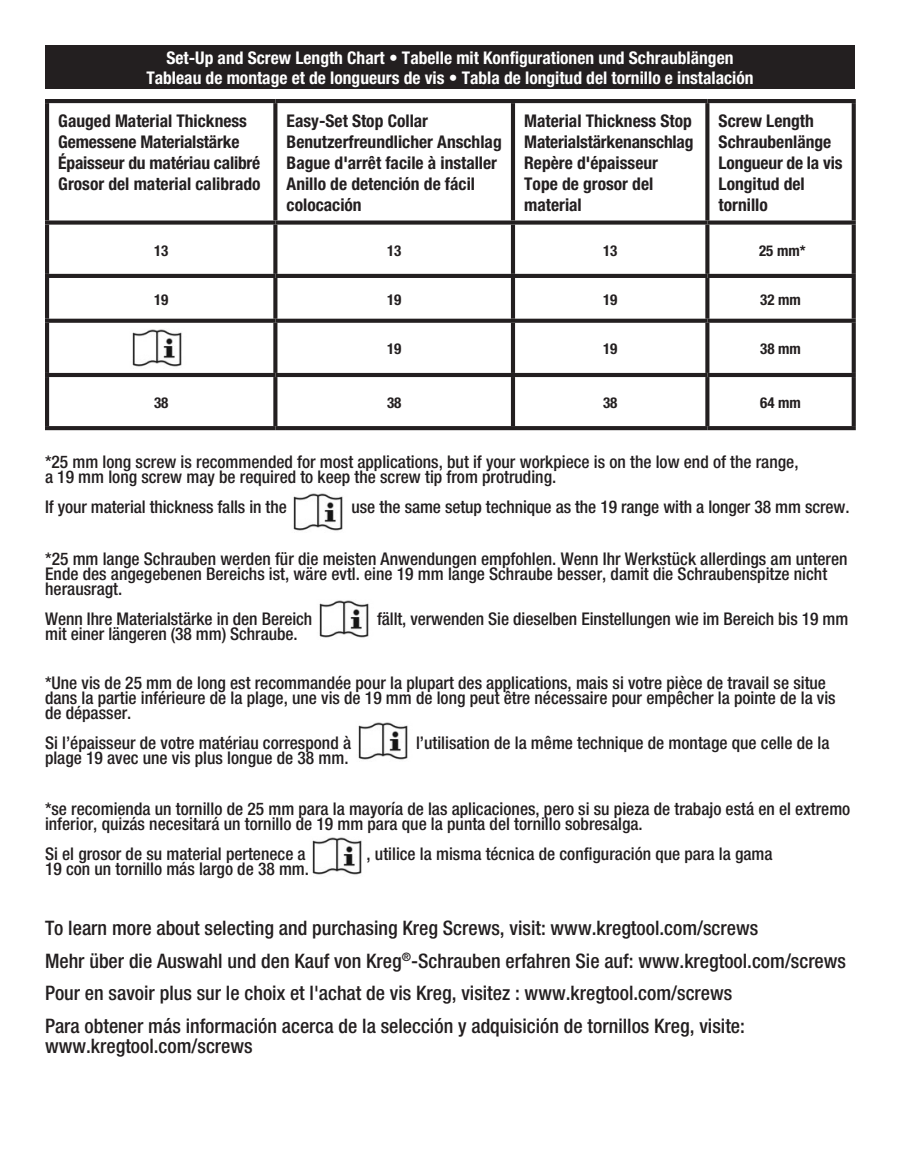
<style>
.page{position:relative;width:900px;height:1170px;background:#fff}
.page>*{position:absolute;margin:0;border:0;box-sizing:border-box;transform-origin:0 0}
.t1{font:500 condensed 20px/20px "Helvetica Neue";color:#231f20}
.t2{font:500 condensed 17.5px/15px "Helvetica Neue";color:#231f20}
.t3{font:700 condensed 17.5px/21px "Helvetica Neue";color:#231f20}
.t4{font:700 condensed 17.5px "Helvetica Neue";color:#fff}
.t5{font:700 condensed 15px "Helvetica Neue";color:#231f20}
</style>
<div class="page">
<div style="left:45px;top:45px;width:810px;height:44px;background:#231f20"></div>
<hr style="left:45px;top:99px;width:230px;height:4px;background:#231f20">
<hr style="left:45px;top:103px;width:4px;height:117px;background:#231f20">
<hr style="left:275px;top:99px;width:238px;height:4px;background:#231f20">
<svg style="left:273px;top:103px;width:4px;height:117px"></svg>
<hr style="left:513px;top:99px;width:194px;height:4px;background:#231f20">
<hr style="left:511px;top:103px;width:4px;height:117px;background:#231f20">
<hr style="left:707px;top:99px;width:149px;height:4px;background:#231f20">
<svg style="left:705px;top:103px;width:4px;height:117px"></svg>
<svg style="left:852px;top:103px;width:4px;height:117px"></svg>
<div style="left:45px;top:220px;width:230px;height:5px;background:#231f20"></div>
<hr style="left:45px;top:225px;width:4px;height:49px;background:#231f20">
<div style="left:275px;top:220px;width:238px;height:5px;background:#231f20"></div>
<svg style="left:273px;top:225px;width:4px;height:49px"></svg>
<div style="left:513px;top:220px;width:194px;height:5px;background:#231f20"></div>
<hr style="left:511px;top:225px;width:4px;height:49px;background:#231f20">
<div style="left:707px;top:220px;width:149px;height:5px;background:#231f20"></div>
<svg style="left:705px;top:225px;width:4px;height:49px"></svg>
<svg style="left:852px;top:225px;width:4px;height:49px"></svg>
<hr style="left:45px;top:274px;width:230px;height:4px;background:#231f20">
<hr style="left:45px;top:278px;width:4px;height:41px;background:#231f20">
<hr style="left:275px;top:274px;width:238px;height:4px;background:#231f20">
<svg style="left:273px;top:278px;width:4px;height:41px"></svg>
<hr style="left:513px;top:274px;width:194px;height:4px;background:#231f20">
<hr style="left:511px;top:278px;width:4px;height:41px;background:#231f20">
<hr style="left:707px;top:274px;width:149px;height:4px;background:#231f20">
<svg style="left:705px;top:278px;width:4px;height:41px"></svg>
<svg style="left:852px;top:278px;width:4px;height:41px"></svg>
<svg style="left:45px;top:319px;width:230px;height:4px"></svg>
<hr style="left:45px;top:323px;width:4px;height:50px;background:#231f20">
<svg style="left:275px;top:319px;width:238px;height:4px"></svg>
<svg style="left:273px;top:323px;width:4px;height:50px"></svg>
<svg style="left:513px;top:319px;width:194px;height:4px"></svg>
<hr style="left:511px;top:323px;width:4px;height:50px;background:#231f20">
<svg style="left:707px;top:319px;width:149px;height:4px"></svg>
<svg style="left:705px;top:323px;width:4px;height:50px"></svg>
<svg style="left:852px;top:323px;width:4px;height:50px"></svg>
<hr style="left:45px;top:373px;width:230px;height:4px;background:#231f20">
<hr style="left:45px;top:377px;width:4px;height:49px;background:#231f20">
<hr style="left:275px;top:373px;width:238px;height:4px;background:#231f20">
<svg style="left:273px;top:377px;width:4px;height:49px"></svg>
<hr style="left:513px;top:373px;width:194px;height:4px;background:#231f20">
<hr style="left:511px;top:377px;width:4px;height:49px;background:#231f20">
<hr style="left:707px;top:373px;width:149px;height:4px;background:#231f20">
<svg style="left:705px;top:377px;width:4px;height:49px"></svg>
<svg style="left:852px;top:377px;width:4px;height:49px"></svg>
<svg style="left:45px;top:426px;width:230px;height:4px"></svg>
<svg style="left:275px;top:426px;width:238px;height:4px"></svg>
<svg style="left:513px;top:426px;width:194px;height:4px"></svg>
<svg style="left:707px;top:426px;width:149px;height:4px"></svg>
<img style="left:132px;top:329px;width:50px;height:38px">
<img style="left:293px;top:493px;width:50px;height:38px">
<img style="left:358px;top:722px;width:50px;height:38px">
<img style="left:312px;top:837px;width:50px;height:38px">
<img style="left:319px;top:600px;width:50px;height:38px">
<p class="t4" style="left:166px;top:47px;width:569px">Set-Up and Screw Length Chart • Tabelle mit Konfigurationen und Schraublängen</p>
<p class="t4" style="left:146px;top:67px;width:609px">Tableau de montage et de longueurs de vis • Tabla de longitud del tornillo e instalación</p>
<p class="t3" style="left:58px;top:110px;width:190px">Gauged Material Thickness</p>
<p class="t3" style="left:58px;top:131px;width:183px">Gemessene Materialstärke</p>
<p class="t3" style="left:58px;top:152px;width:203px">Épaisseur du matériau calibré</p>
<p class="t3" style="left:58px;top:173px;width:204px">Grosor del material calibrado</p>
<p class="t3" style="left:287px;top:110px;width:143px">Easy-Set Stop Collar</p>
<p class="t3" style="left:287px;top:131px;width:217px">Benutzerfreundlicher Anschlag</p>
<p class="t3" style="left:287px;top:152px;width:212px">Bague d'arrêt facile à installer</p>
<p class="t3" style="left:287px;top:173px;width:190px">Anillo de detención de fácil colocación</p>
<p class="t3" style="left:524px;top:110px;width:169px">Material Thickness Stop</p>
<p class="t3" style="left:524px;top:131px;width:171px">Materialstärkenanschlag</p>
<p class="t3" style="left:524px;top:152px;width:135px">Repère d'épaisseur</p>
<p class="t3" style="left:524px;top:173px;width:131px">Tope de grosor del material</p>
<p class="t3" style="left:719px;top:110px;width:97px">Screw Length</p>
<p class="t3" style="left:719px;top:131px;width:114px">Schraubenlänge</p>
<p class="t3" style="left:719px;top:152px;width:125px">Longueur de la vis</p>
<p class="t3" style="left:719px;top:173px;width:88px">Longitud del tornillo</p>
<p class="t5" style="left:154px;top:241px;width:16px">13</p>
<p class="t5" style="left:387px;top:241px;width:16px">13</p>
<p class="t5" style="left:603px;top:241px;width:16px">13</p>
<p class="t5" style="left:759px;top:241px;width:48px">25 mm*</p>
<p class="t5" style="left:154px;top:290px;width:16px">19</p>
<p class="t5" style="left:387px;top:290px;width:16px">19</p>
<p class="t5" style="left:603px;top:290px;width:16px">19</p>
<p class="t5" style="left:760px;top:290px;width:42px">32 mm</p>
<p class="t5" style="left:387px;top:340px;width:16px">19</p>
<p class="t5" style="left:603px;top:340px;width:16px">19</p>
<p class="t5" style="left:760px;top:340px;width:42px">38 mm</p>
<p class="t5" style="left:154px;top:394px;width:16px">38</p>
<p class="t5" style="left:387px;top:394px;width:16px">38</p>
<p class="t5" style="left:603px;top:394px;width:16px">38</p>
<p class="t5" style="left:760px;top:394px;width:42px">64 mm</p>
<p class="t2" style="left:45px;top:454px;width:755px">*25 mm long screw is recommended for most applications, but if your workpiece is on the low end of the range, a 19 mm long screw may be required to keep the screw tip from protruding.</p>
<p class="t2" style="left:45px;top:499px;width:243px">If your material thickness falls in the</p>
<p class="t2" style="left:352px;top:499px;width:500px">use the same setup technique as the 19 range with a longer 38 mm screw.</p>
<p class="t2" style="left:45px;top:551px;width:804px">*25 mm lange Schrauben werden für die meisten Anwendungen empfohlen. Wenn Ihr Werkstück allerdings am unteren<br>Ende des angegebenen Bereichs ist, wäre evtl. eine 19 mm lange Schraube besser, damit die Schraubenspitze nicht herausragt.</p>
<p class="t2" style="left:45px;top:611px;width:269px">Wenn Ihre Materialstärke in den Bereich</p>
<p class="t2" style="left:377px;top:611px;width:473px">fällt, verwenden Sie dieselben Einstellungen wie im Bereich bis 19 mm</p>
<p class="t2" style="left:45px;top:626px;width:254px">mit einer längeren (38 mm) Schraube.</p>
<p class="t2" style="left:45px;top:675px;width:792px">*Une vis de 25 mm de long est recommandée pour la plupart des applications, mais si votre pièce de travail se situe dans la partie inférieure de la plage, une vis de 19 mm de long peut être nécessaire pour empêcher la pointe de la vis de dépasser.</p>
<p class="t2" style="left:45px;top:735px;width:308px">Si l’épaisseur de votre matériau correspond à</p>
<p class="t2" style="left:416px;top:735px;width:415px">l’utilisation de la même technique de montage que celle de la</p>
<p class="t2" style="left:45px;top:750px;width:305px">plage 19 avec une vis plus longue de 38 mm.</p>
<p class="t2" style="left:45px;top:801px;width:807px">*se recomienda un tornillo de 25 mm para la mayoría de las aplicaciones, pero si su pieza de trabajo está en el extremo inferior, quizás necesitará un tornillo de 19 mm para que la punta del tornillo sobresalga.</p>
<p class="t2" style="left:45px;top:846px;width:262px">Si el grosor de su material pertenece a</p>
<p class="t2" style="left:367px;top:846px;width:408px">, utilice la misma técnica de configuración que para la gama</p>
<p class="t2" style="left:45px;top:861px;width:266px">19 con un tornillo más largo de 38 mm.</p>
<p class="t1" style="left:45px;top:918px;width:715px">To learn more about selecting and purchasing Kreg Screws, visit: www.kregtool.com/screws</p>
<p class="t1" style="left:45px;top:951px;width:803px">Mehr über die Auswahl und den Kauf von Kreg<sup>®</sup>-Schrauben erfahren Sie auf: www.kregtool.com/screws</p>
<p class="t1" style="left:45px;top:983px;width:689px">Pour en savoir plus sur le choix et l'achat de vis Kreg, visitez : www.kregtool.com/screws</p>
<p class="t1" style="left:45px;top:1016px;width:701px">Para obtener más información acerca de la selección y adquisición de tornillos Kreg, visite: www.kregtool.com/screws</p>
</div>
